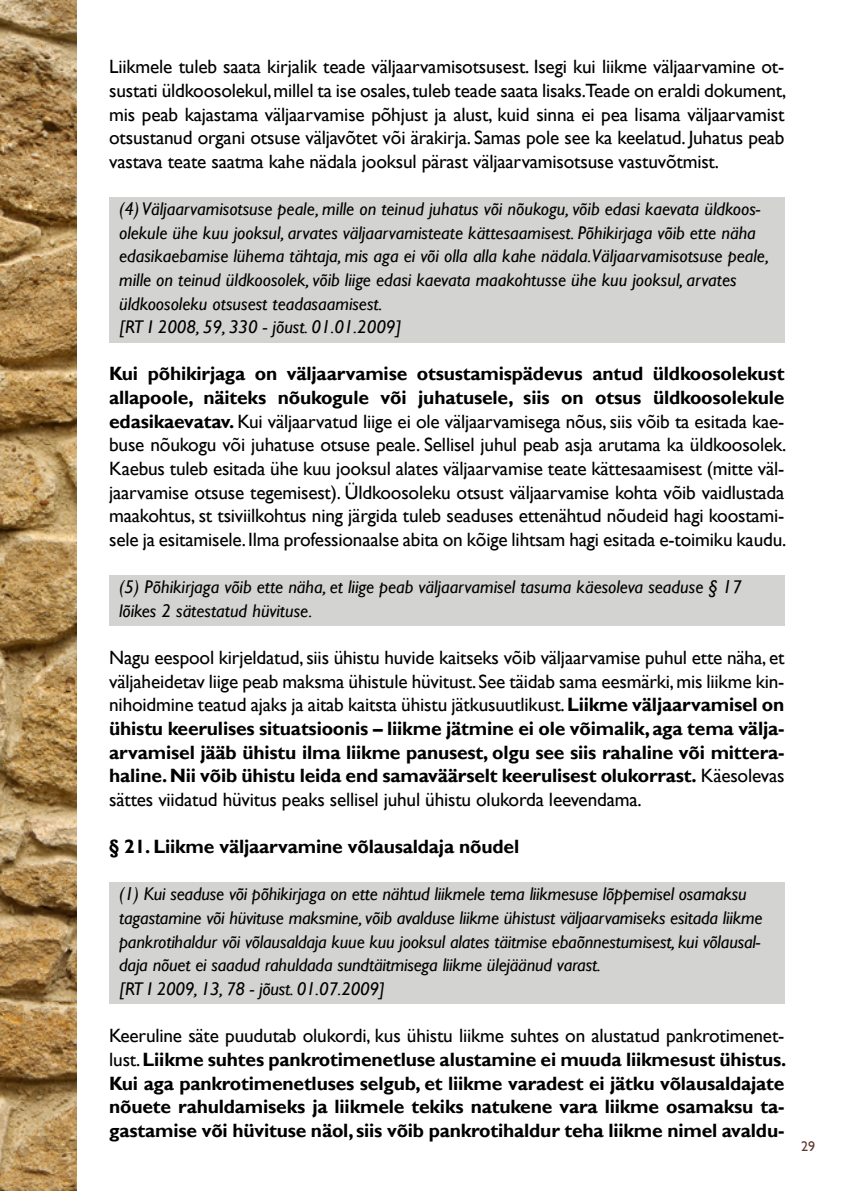
<style>
.page{position:relative;width:844px;height:1191px;background:#fff}
.page>*{position:absolute;margin:0;border:0;box-sizing:border-box;transform-origin:0 0}
.t1{font:19.25px/23.6px "Gill Sans";letter-spacing:-.01em;color:#000;text-align:justify}
.t2{font:700 19.25px/23.6px "Gill Sans";letter-spacing:-.01em;color:#000;text-align:justify}
.t3{font:italic 18.38px/23.6px "Gill Sans";color:#000}
.t4{font:14px "Gill Sans";color:#623831}
.s1{font-weight:700}
.s2{font-weight:400}
</style>
<div class="page">
<img style="left:0;top:0;width:76px;height:1191px">
<div style="left:109px;top:197px;width:675px;height:145px;background:#d3d3d2"></div>
<div style="left:109px;top:575px;width:675px;height:51px;background:#d3d3d2"></div>
<div style="left:109px;top:882px;width:675px;height:122px;background:#d3d3d2"></div>
<p class="t1" style="left:109px;top:55px;width:678px">Liikmele tuleb saata kirjalik teade väljaarvamisotsusest. Isegi kui liikme väljaarvamine ot&shy;sustati üldkoosolekul, millel ta ise osales, tuleb teade saata lisaks.Teade on eraldi dokument, mis peab kajastama väljaarvamise põhjust ja alust, kuid sinna ei pea lisama väljaarvamist otsustanud organi otsuse väljavõtet või ärakirja. Samas pole see ka keelatud. Juhatus peab vastava teate saatma kahe nädala jooksul pärast väljaarvamisotsuse vastuvõtmist.</p>
<p class="t3" style="left:119px;top:197px;width:651px">(4) Väljaarvamisotsuse peale, mille on teinud juhatus või nõukogu, võib edasi kaevata üldkoos&shy;olekule ühe kuu jooksul, arvates väljaarvamisteate kättesaamisest. Põhikirjaga võib ette näha edasikaebamise lühema tähtaja, mis aga ei või olla alla kahe nädala.Väljaarvamisotsuse peale, mille on teinud üldkoosolek, võib liige edasi kaevata maakohtusse ühe kuu jooksul, arvates üldkoosoleku otsusest teadasaamisest.<br>[RT I 2008, 59, 330 - jõust. 01.01.2009]</p>
<p class="t1" style="left:109px;top:362px;width:678px"><span class="s1">Kui põhikirjaga on väljaarvamise otsustamispädevus antud üldkoosolekust allapoole, näiteks nõukogule või juhatusele, siis on otsus üldkoosolekule edasikaevatav.</span> Kui väljaarvatud liige ei ole väljaarvamisega nõus, siis võib ta esitada kae&shy;buse nõukogu või juhatuse otsuse peale. Sellisel juhul peab asja arutama ka üldkoosolek.<br>Kaebus tuleb esitada ühe kuu jooksul alates väljaarvamise teate kättesaamisest (mitte väl&shy;jaarvamise otsuse tegemisest). Üldkoosoleku otsust väljaarvamise kohta võib vaidlustada maakohtus, st tsiviilkohtus ning järgida tuleb seaduses ettenähtud nõudeid hagi koostami&shy;sele ja esitamisele. Ilma professionaalse abita on kõige lihtsam hagi esitada e-toimiku kaudu.</p>
<p class="t3" style="left:119px;top:575px;width:624px">(5) Põhikirjaga võib ette näha, et liige peab väljaarvamisel tasuma käesoleva seaduse § 17 lõikes 2 sätestatud hüvituse.</p>
<p class="t1" style="left:109px;top:646px;width:676px">Nagu eespool kirjeldatud, siis ühistu huvide kaitseks võib väljaarvamise puhul ette näha, et väljaheidetav liige peab maksma ühistule hüvitust. See täidab sama eesmärki, mis liikme kin&shy;nihoidmine teatud ajaks ja aitab kaitsta ühistu jätkusuutlikust. <span class="s1">Liikme väljaarvamisel on ühistu keerulises situatsioonis – liikme jätmine ei ole võimalik, aga tema välja&shy;arvamisel jääb ühistu ilma liikme panusest, olgu see siis rahaline või mittera&shy;haline. Nii võib ühistu leida end samaväärselt keerulisest olukorrast.</span> Käesolevas sättes viidatud hüvitus peaks sellisel juhul ühistu olukorda leevendama.</p>
<p class="t2" style="left:109px;top:835px;width:411px">§ 21. Liikme väljaarvamine võlausaldaja nõudel</p>
<p class="t3" style="left:119px;top:882px;width:644px">(1) Kui seaduse või põhikirjaga on ette nähtud liikmele tema liikmesuse lõppemisel osamaksu tagastamine või hüvituse maksmine, võib avalduse liikme ühistust väljaarvamiseks esitada liikme pankrotihaldur või võlausaldaja kuue kuu jooksul alates täitmise ebaõnnestumisest, kui võlausal&shy;daja nõuet ei saadud rahuldada sundtäitmisega liikme ülejäänud varast.<br>[RT I 2009, 13, 78 - jõust. 01.07.2009]</p>
<p class="t2" style="left:109px;top:1024px;width:678px"><span class="s2">Keeruline säte puudutab olukordi, kus ühistu liikme suhtes on alustatud pankrotimenet&shy;lust.</span> Liikme suhtes pankrotimenetluse alustamine ei muuda liikmesust ühistus.<br>Kui aga pankrotimenetluses selgub, et liikme varadest ei jätku võlausaldajate nõuete rahuldamiseks ja liikmele tekiks natukene vara liikme osamaksu ta&shy;gastamise või hüvituse näol, siis võib pankrotihaldur teha liikme nimel avaldu-</p>
<p class="t4" style="left:801px;top:1138px;width:15px">29</p>
</div>
